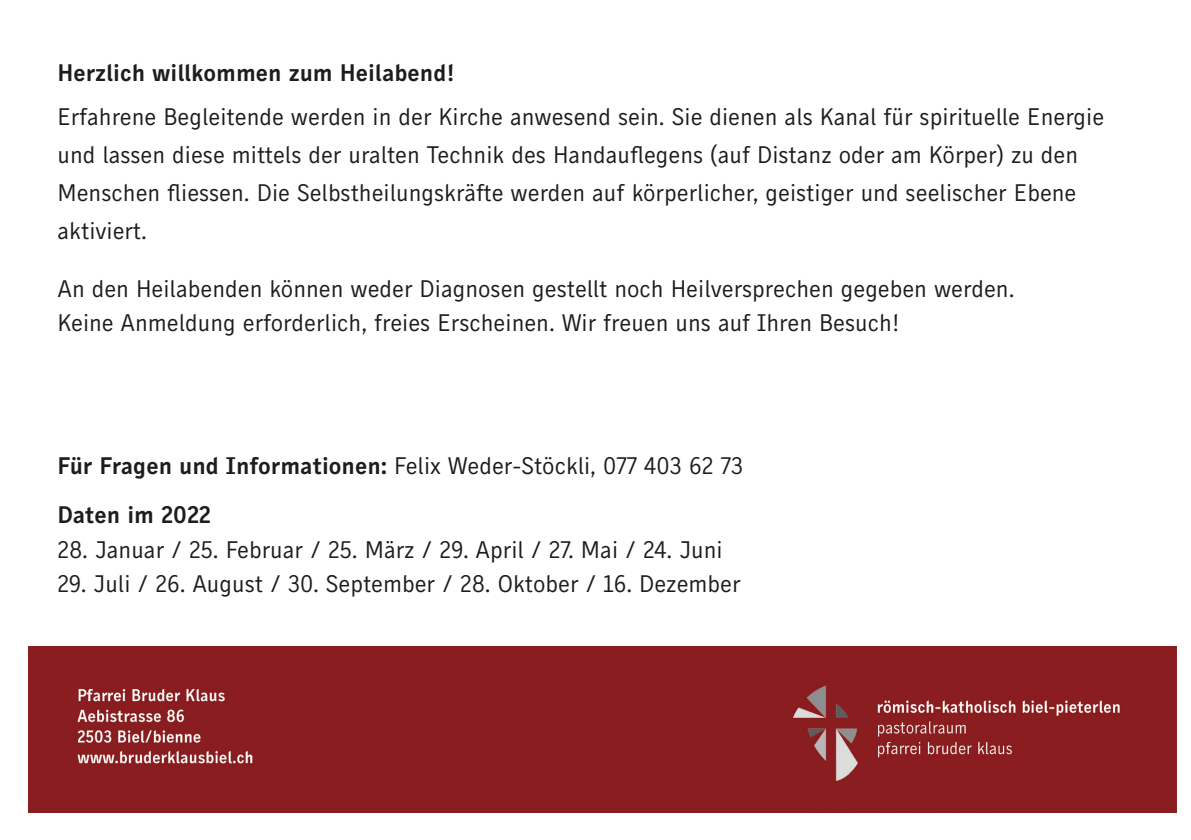
<style>
.page{position:relative;width:1191px;height:840px;background:#fff}
.page>*{position:absolute;margin:0;border:0;box-sizing:border-box;transform-origin:0 0}
.body{font:24px/38px "Skopex Gothic";color:#1d1d1b}
.Titel{font:24px "Skopex Gothic Bld";color:#1d1d1b}
.body-2{font:24px "Skopex Gothic Bld";color:#1d1d1b}
.s1{font-family:"Skopex Gothic Bld"}
</style>
<div class="page">
<div style="left:28px;top:646px;width:1148px;height:166px;background:#8a1d20"></div>
<p class="Titel" style="left:57px;top:58px;width:399px">Herzlich willkommen zum Heilabend!</p>
<p class="body" style="left:57px;top:97px;width:1048px">Erfahrene Begleitende werden in der Kirche anwesend sein. Sie dienen als Kanal für spirituelle Energie und lassen diese mittels der uralten Technik des Handauflegens (auf Distanz oder am Körper) zu den<br>Menschen fliessen. Die Selbstheilungskräfte werden auf körperlicher, geistiger und seelischer Ebene</p>
<p class="body" style="left:57px;top:211px;width:91px">aktiviert.</p>
<p class="body" style="left:57px;top:269px;width:958px">An den Heilabenden können weder Diagnosen gestellt noch Heilversprechen gegeben werden.</p>
<p class="body" style="left:57px;top:303px;width:844px">Keine Anmeldung erforderlich, freies Erscheinen. Wir freuen uns auf Ihren Besuch!</p>
<p class="body" style="left:57px;top:446px;width:687px"><span class="s1">Für Fragen und Informationen:</span> Felix Weder-Stöckli, 077 403 62 73</p>
<p class="body-2" style="left:57px;top:500px;width:155px">Daten im 2022</p>
<p class="body" style="left:57px;top:529px;width:667px">28. Januar / 25. Februar / 25. März / 29. April / 27. Mai / 24. Juni</p>
<p class="body" style="left:57px;top:564px;width:684px">29. Juli / 26. August / 30. September / 28. Oktober / 16. Dezember</p>
</div>
